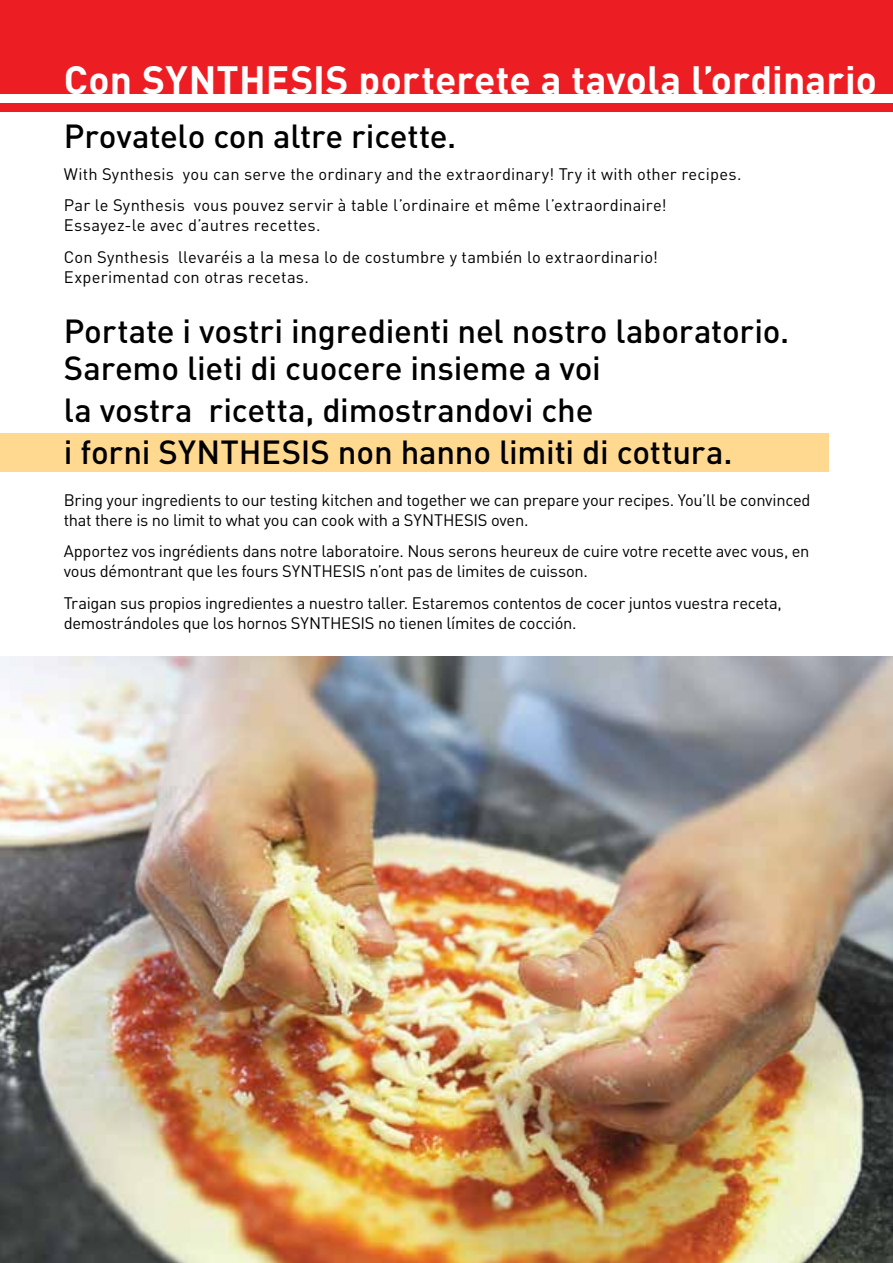
<style>
.page{position:relative;width:893px;height:1263px;background:#fff}
.page>*{position:absolute;margin:0;border:0;box-sizing:border-box;transform-origin:0 0}
.t1{font:700 39px "DIN";letter-spacing:.005em;color:#fff}
.t2{font:500 33px/37.5px "DIN";letter-spacing:-.005em;color:#000}
.t3{font:16.5px/19.8px "DIN";letter-spacing:-.015em;color:#000}
.t4{font:16.5px/31.8px "DIN";letter-spacing:.01em;color:#000}
.t5{font:16.5px "DIN";letter-spacing:.015em;color:#000}
</style>
<div class="page">
<div style="left:0;top:103px;width:893px;height:9px;background:#ed1d24"></div>
<div style="left:0;top:0;width:893px;height:94px;background:#ed1d24"></div>
<img style="left:0;top:657px;width:893px;height:606px">
<div style="left:0;top:433px;width:828px;height:39px;background:#ffd990"></div>
<h1 class="t1" style="left:64px;top:54px;width:815px">Con SYNTHESIS porterete a tavola l’ordinario</h1>
<h2 class="t2" style="left:64px;top:116px;width:394px">Provatelo con altre ricette.</h2>
<p class="t4" style="left:64px;top:157px;width:679px">With Synthesis you can serve the ordinary and the extraordinary! Try it with other recipes.<br>Par le Synthesis vous pouvez servir à table l’ordinaire et même l’extraordinaire!</p>
<p class="t4" style="left:64px;top:209px;width:596px">Essayez-le avec d’autres recettes.<br>Con Synthesis llevaréis a la mesa lo de costumbre y también lo extraordinario!</p>
<p class="t5" style="left:64px;top:267px;width:247px">Experimentad con otras recetas.</p>
<h2 class="t2" style="left:64px;top:311px;width:727px">Portate i vostri ingredienti nel nostro laboratorio.<br>Saremo lieti di cuocere insieme a voi</h2>
<h2 class="t2" style="left:64px;top:388px;width:670px;line-height:41.7px">la vostra ricetta, dimostrandovi che<br>i forni SYNTHESIS non hanno limiti di cottura.</h2>
<p class="t3" style="left:64px;top:489px;width:748px">Bring your ingredients to our testing kitchen and together we can prepare your recipes. You’ll be convinced that there is no limit to what you can cook with a SYNTHESIS oven.</p>
<p class="t3" style="left:64px;top:541px;width:747px">Apportez vos ingrédients dans notre laboratoire. Nous serons heureux de cuire votre recette avec vous, en vous démontrant que les fours SYNTHESIS n’ont pas de limites de cuisson.</p>
<p class="t3" style="left:64px;top:593px;width:720px">Traigan sus propios ingredientes a nuestro taller. Estaremos contentos de cocer juntos vuestra receta, demostrándoles que los hornos SYNTHESIS no tienen límites de cocción.</p>
</div>
